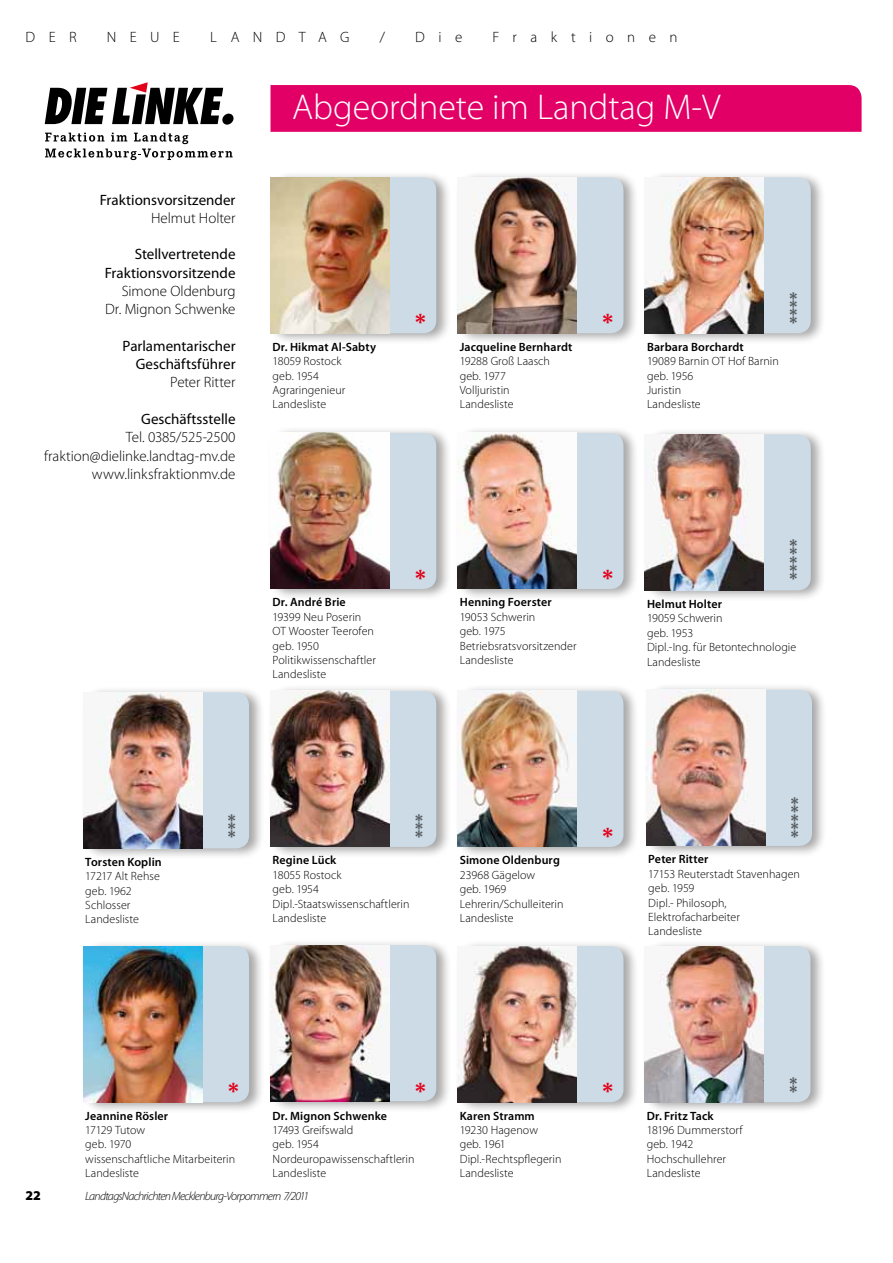
<style>
.page{position:relative;width:893px;height:1263px;background:#fff}
.page>*{position:absolute;margin:0;border:0;box-sizing:border-box;transform-origin:0 0}
.t1{font:300 36px "Myriad Pro";color:#fff}
.t2{font:700 24px "Myriad Pro";color:#e2001a}
.t3{font:700 18px "Myriad Pro";color:#000}
.t4{font:300 15px/18.3px "Myriad Pro";color:#000;text-align:right}
.t5{font:15px/18.3px "Myriad Pro";color:#000;text-align:right}
.t6{font:300 15px "Myriad Pro";letter-spacing:.895em;color:#000}
.t7{font:300 15px "Myriad Pro";letter-spacing:.885em;color:#000}
.t8{font:900 13.5px "Myriad Pro";color:#000}
.t9{font:300 12px/14.4px "Myriad Pro";letter-spacing:.005em;color:#000}
.t10{font:600 12px "Myriad Pro";letter-spacing:.01em;color:#000}
.t11{font:italic 300 12px "Myriad Pro";letter-spacing:-.06em;color:#000}
</style>
<div class="page">
<div style="left:268px;top:171px;width:184px;height:174px;background:#000;opacity:.35"></div>
<div style="left:270px;top:177px;width:166px;height:156px;background:#ccdbe6;border-radius:13px"></div>
<img style="left:270px;top:177px;width:119px;height:156px">
<div style="left:268px;top:684px;width:184px;height:175px;background:#000;opacity:.35"></div>
<div style="left:270px;top:691px;width:166px;height:156px;background:#ccdbe6;border-radius:13px"></div>
<img style="left:270px;top:691px;width:119px;height:156px">
<div style="left:455px;top:171px;width:184px;height:174px;background:#000;opacity:.35"></div>
<div style="left:458px;top:177px;width:165px;height:156px;background:#ccdbe6;border-radius:13px"></div>
<img style="left:458px;top:177px;width:119px;height:156px">
<div style="left:455px;top:684px;width:184px;height:175px;background:#000;opacity:.35"></div>
<div style="left:458px;top:691px;width:165px;height:156px;background:#ccdbe6;border-radius:13px"></div>
<img style="left:458px;top:691px;width:119px;height:156px">
<div style="left:642px;top:171px;width:184px;height:174px;background:#000;opacity:.35"></div>
<div style="left:645px;top:177px;width:166px;height:156px;background:#ccdbe6;border-radius:13px"></div>
<img style="left:645px;top:177px;width:119px;height:156px">
<div style="left:644px;top:683px;width:184px;height:175px;background:#000;opacity:.35"></div>
<div style="left:646px;top:690px;width:166px;height:156px;background:#ccdbe6;border-radius:13px"></div>
<img style="left:646px;top:690px;width:119px;height:156px">
<div style="left:81px;top:939px;width:184px;height:175px;background:#000;opacity:.35"></div>
<div style="left:83px;top:946px;width:166px;height:156px;background:#ccdbe6;border-radius:13px"></div>
<img style="left:83px;top:946px;width:119px;height:156px">
<div style="left:268px;top:426px;width:184px;height:175px;background:#000;opacity:.35"></div>
<div style="left:270px;top:433px;width:166px;height:156px;background:#ccdbe6;border-radius:13px"></div>
<img style="left:270px;top:433px;width:119px;height:156px">
<div style="left:268px;top:938px;width:184px;height:175px;background:#000;opacity:.35"></div>
<div style="left:270px;top:945px;width:166px;height:156px;background:#ccdbe6;border-radius:13px"></div>
<img style="left:270px;top:945px;width:119px;height:156px">
<div style="left:455px;top:426px;width:184px;height:175px;background:#000;opacity:.35"></div>
<div style="left:458px;top:433px;width:165px;height:156px;background:#ccdbe6;border-radius:13px"></div>
<img style="left:458px;top:433px;width:119px;height:156px">
<div style="left:455px;top:939px;width:184px;height:175px;background:#000;opacity:.35"></div>
<div style="left:458px;top:946px;width:165px;height:156px;background:#ccdbe6;border-radius:13px"></div>
<img style="left:458px;top:946px;width:119px;height:156px">
<div style="left:642px;top:939px;width:184px;height:175px;background:#000;opacity:.35"></div>
<div style="left:645px;top:946px;width:165px;height:156px;background:#ccdbe6;border-radius:13px"></div>
<img style="left:645px;top:946px;width:119px;height:156px">
<div style="left:642px;top:428px;width:184px;height:174px;background:#000;opacity:.35"></div>
<div style="left:645px;top:434px;width:166px;height:156px;background:#ccdbe6;border-radius:13px"></div>
<img style="left:645px;top:434px;width:119px;height:156px">
<div style="left:81px;top:686px;width:184px;height:174px;background:#000;opacity:.35"></div>
<div style="left:83px;top:692px;width:166px;height:156px;background:#ccdbe6;border-radius:13px"></div>
<img style="left:83px;top:692px;width:119px;height:156px">
<div style="left:270px;top:85px;width:592px;height:47px;background:#e30066"></div>
<svg style="left:45px;top:82px;width:189px;height:43px"></svg>
<svg style="left:45px;top:133px;width:188px;height:27px"></svg>
<p class="t4" style="left:26px;top:28px;width:53px">DER</p>
<p class="t4" style="left:107px;top:28px;width:74px">NEUE</p>
<p class="t7" style="left:210px;top:28px;width:141px">LANDTAG</p>
<p class="t4" style="left:380px;top:28px;width:7px">/</p>
<p class="t4" style="left:415px;top:28px;width:49px">Die</p>
<p class="t6" style="left:493px;top:28px;width:186px">Fraktionen</p>
<p class="t5" style="left:100px;top:190px;width:137px">Fraktionsvorsitzender</p>
<p class="t4" style="left:151px;top:209px;width:86px">Helmut Holter</p>
<p class="t5" style="left:105px;top:245px;width:132px">Stellvertretende<br>Fraktionsvorsitzende</p>
<p class="t4" style="left:105px;top:282px;width:132px">Simone Oldenburg<br>Dr. Mignon Schwenke</p>
<p class="t5" style="left:122px;top:336px;width:115px">Parlamentarischer<br>Geschäftsführer</p>
<p class="t4" style="left:170px;top:373px;width:67px">Peter Ritter</p>
<p class="t5" style="left:141px;top:410px;width:96px">Geschäftsstelle</p>
<p class="t4" style="left:44px;top:428px;width:193px">Tel. 0385/525-2500 fraktion@dielinke.landtag-mv.de www.linksfraktionmv.de</p>
<h1 class="t1" style="left:292px;top:86px;width:430px">Abgeordnete im Landtag M-V</h1>
<p class="t10" style="left:273px;top:339px;width:105px">Dr. Hikmat Al-Sabty</p>
<p class="t9" style="left:273px;top:354px;width:74px">18059 Rostock geb. 1954<br>Agraringenieur<br>Landesliste</p>
<h2 class="t2" style="left:409px;top:324px;width:12px;rotate:-90deg">*</h2>
<p class="t10" style="left:460px;top:339px;width:114px">Jacqueline Bernhardt</p>
<p class="t9" style="left:460px;top:354px;width:92px">19288 Groß Laasch geb. 1977<br>Volljuristin<br>Landesliste</p>
<h2 class="t2" style="left:596px;top:324px;width:12px;rotate:-90deg">*</h2>
<p class="t10" style="left:647px;top:339px;width:98px">Barbara Borchardt</p>
<p class="t9" style="left:647px;top:354px;width:133px">19089 Barnin OT Hof Barnin geb. 1956<br>Juristin<br>Landesliste</p>
<h3 class="t3" style="left:784px;top:324px;width:34px;rotate:-90deg">****</h3>
<h2 class="t2" style="left:409px;top:580px;width:12px;rotate:-90deg">*</h2>
<h2 class="t2" style="left:596px;top:580px;width:12px;rotate:-90deg">*</h2>
<h3 class="t3" style="left:784px;top:580px;width:42px;rotate:-90deg">*****</h3>
<p class="t10" style="left:273px;top:595px;width:75px">Dr. André Brie</p>
<p class="t9" style="left:273px;top:609px;width:105px">19399 Neu Poserin<br>OT Wooster Teerofen geb. 1950<br>Politikwissenschaftler<br>Landesliste</p>
<p class="t10" style="left:460px;top:595px;width:93px">Henning Foerster</p>
<p class="t9" style="left:460px;top:609px;width:118px">19053 Schwerin<br>geb. 1975<br>Betriebsratsvorsitzender<br>Landesliste</p>
<p class="t10" style="left:647px;top:596px;width:76px">Helmut Holter</p>
<p class="t9" style="left:647px;top:611px;width:151px">19059 Schwerin<br>geb. 1953<br>Dipl.-Ing. für Betontechnologie<br>Landesliste</p>
<p class="t10" style="left:85px;top:854px;width:78px">Torsten Koplin</p>
<p class="t9" style="left:85px;top:869px;width:76px">17217 Alt Rehse geb. 1962<br>Schlosser<br>Landesliste</p>
<h3 class="t3" style="left:223px;top:838px;width:26px;rotate:-90deg">***</h3>
<h3 class="t3" style="left:410px;top:838px;width:26px;rotate:-90deg">***</h3>
<p class="t10" style="left:273px;top:853px;width:65px">Regine Lück</p>
<p class="t9" style="left:273px;top:867px;width:138px">18055 Rostock<br>geb. 1954<br>Dipl.-Staatswissenschaftlerin<br>Landesliste</p>
<p class="t10" style="left:460px;top:853px;width:102px">Simone Oldenburg</p>
<p class="t9" style="left:460px;top:867px;width:105px">23968 Gägelow<br>geb. 1969<br>Lehrerin/Schulleiterin<br>Landesliste</p>
<h2 class="t2" style="left:596px;top:838px;width:12px;rotate:-90deg">*</h2>
<h3 class="t3" style="left:786px;top:838px;width:42px;rotate:-90deg">*****</h3>
<p class="t10" style="left:648px;top:852px;width:61px">Peter Ritter</p>
<p class="t9" style="left:648px;top:866px;width:153px">17153 Reuterstadt Stavenhagen geb. 1959<br>Dipl.- Philosoph,<br>Elektrofacharbeiter<br>Landesliste</p>
<h2 class="t2" style="left:221px;top:1093px;width:12px;rotate:-90deg">*</h2>
<p class="t10" style="left:85px;top:1108px;width:84px">Jeannine Rösler</p>
<p class="t9" style="left:85px;top:1123px;width:151px">17129 Tutow<br>geb. 1970<br>wissenschaftliche Mitarbeiterin<br>Landesliste</p>
<h2 class="t2" style="left:409px;top:1093px;width:12px;rotate:-90deg">*</h2>
<p class="t10" style="left:273px;top:1108px;width:116px">Dr. Mignon Schwenke</p>
<p class="t9" style="left:273px;top:1123px;width:143px">17493 Greifswald<br>geb. 1954<br>Nordeuropawissenschaftlerin<br>Landesliste</p>
<p class="t10" style="left:460px;top:1108px;width:76px">Karen Stramm</p>
<p class="t9" style="left:460px;top:1123px;width:103px">19230 Hagenow geb. 1961<br>Dipl.-Rechtspflegerin<br>Landesliste</p>
<h2 class="t2" style="left:596px;top:1093px;width:12px;rotate:-90deg">*</h2>
<p class="t10" style="left:647px;top:1108px;width:68px">Dr. Fritz Tack</p>
<p class="t9" style="left:647px;top:1123px;width:97px">18196 Dummerstorf geb. 1942<br>Hochschullehrer<br>Landesliste</p>
<h3 class="t3" style="left:784px;top:1093px;width:18px;rotate:-90deg">**</h3>
<p class="t8" style="left:26px;top:1186px;width:17px">22</p>
<p class="t11" style="left:85px;top:1188px;width:225px">LandtagsNachrichten Mecklenburg-Vorpommern 7/2011</p>
</div>
